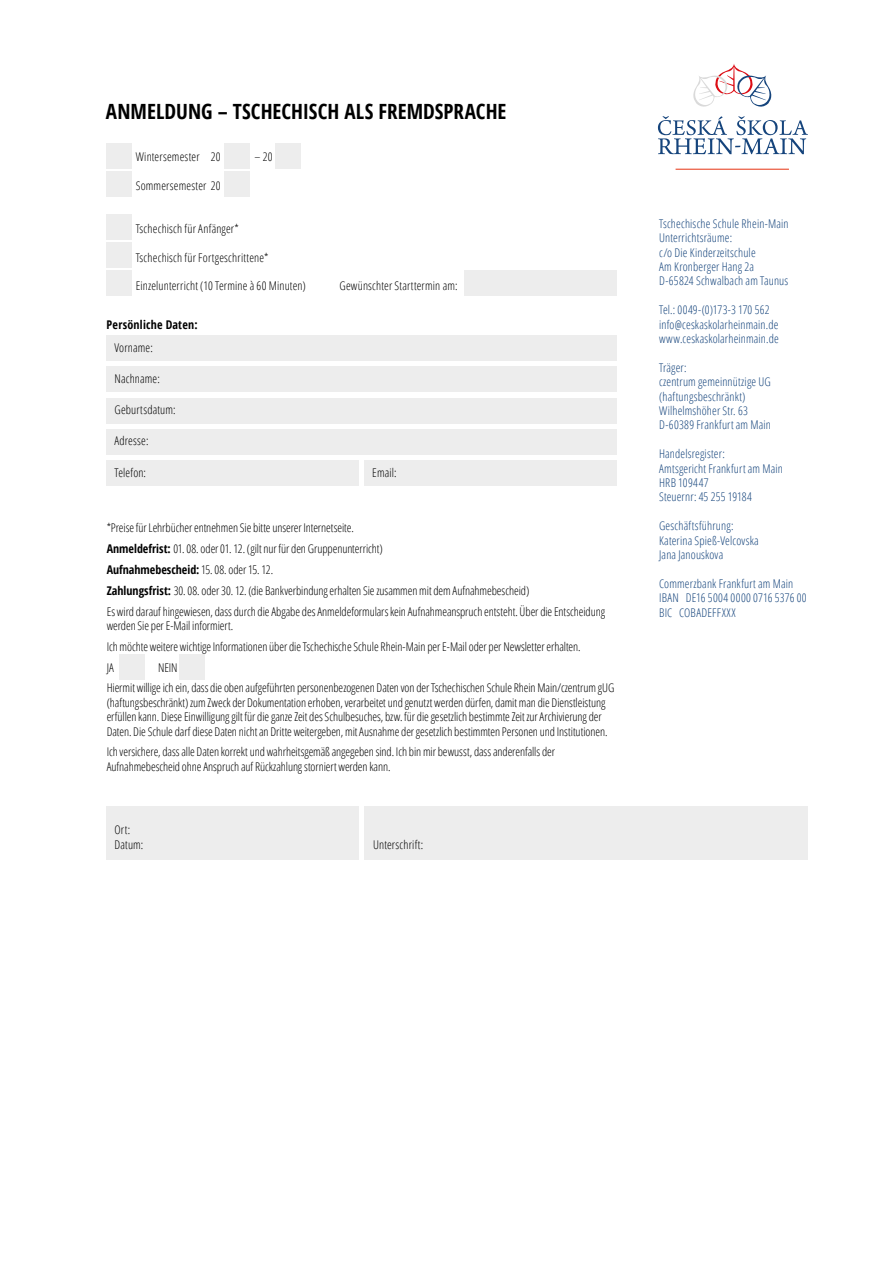
<style>
.page{position:relative;width:893px;height:1263px;background:#fff}
.page>*{position:absolute;margin:0;border:0;box-sizing:border-box;transform-origin:0 0}
.t1{font:700 condensed 21px "Open Sans";color:#000}
.t2{font:300 12px/20.9px "Open Sans Condensed";letter-spacing:-.005em;color:#000}
.t3{font:300 condensed 12px/14.4px "Open Sans";letter-spacing:.015em;color:#15447c}
.t4{font:300 condensed 12px/14.4px "Open Sans";letter-spacing:.015em;color:#000}
.t5{font:700 condensed 12px "Open Sans";letter-spacing:.005em;color:#000}
.s1{font-family:"Open Sans";font-weight:700;font-stretch:condensed}
.s2{font-family:"Open Sans Condensed";font-weight:300;font-stretch:normal}
</style>
<div class="page">
<div style="left:106px;top:806px;width:252px;height:54px;background:#ededed"></div>
<div style="left:364px;top:806px;width:444px;height:54px;background:#ededed"></div>
<div style="left:119px;top:654px;width:26px;height:26px;background:#ededed"></div>
<div style="left:179px;top:654px;width:26px;height:26px;background:#ededed"></div>
<div style="left:106px;top:335px;width:511px;height:26px;background:#ededed"></div>
<div style="left:106px;top:367px;width:511px;height:25px;background:#ededed"></div>
<div style="left:106px;top:398px;width:511px;height:25px;background:#ededed"></div>
<div style="left:106px;top:429px;width:511px;height:25px;background:#ededed"></div>
<div style="left:106px;top:460px;width:253px;height:26px;background:#ededed"></div>
<div style="left:364px;top:460px;width:253px;height:26px;background:#ededed"></div>
<svg style="left:693px;top:64px;width:79px;height:43px"></svg>
<svg style="left:658px;top:116px;width:150px;height:38px"></svg>
<hr style="left:676px;top:169px;width:113px;height:1px;background:#e63312">
<div style="left:107px;top:143px;width:25px;height:26px;background:#ededed"></div>
<div style="left:276px;top:143px;width:25px;height:26px;background:#ededed"></div>
<div style="left:107px;top:171px;width:25px;height:26px;background:#ededed"></div>
<div style="left:107px;top:214px;width:25px;height:26px;background:#ededed"></div>
<div style="left:107px;top:243px;width:25px;height:25px;background:#ededed"></div>
<div style="left:107px;top:270px;width:25px;height:26px;background:#ededed"></div>
<div style="left:225px;top:171px;width:25px;height:26px;background:#ededed"></div>
<div style="left:464px;top:270px;width:153px;height:26px;background:#ededed"></div>
<div style="left:225px;top:143px;width:25px;height:26px;background:#ededed"></div>
<h1 class="t1" style="left:106px;top:97px;width:402px">ANMELDUNG – TSCHECHISCH ALS FREMDSPRACHE</h1>
<p class="t4" style="left:136px;top:149px;width:86px">Wintersemester 20</p>
<p class="t4" style="left:255px;top:149px;width:20px">– 20</p>
<p class="t4" style="left:136px;top:178px;width:87px">Sommersemester 20</p>
<p class="t4" style="left:136px;top:221px;width:105px">Tschechisch für Anfänger*</p>
<p class="t4" style="left:136px;top:250px;width:134px">Tschechisch für Fortgeschrittene*</p>
<p class="t4" style="left:136px;top:278px;width:171px">Einzelunterricht (10 Termine à 60 Minuten)</p>
<p class="t4" style="left:339px;top:278px;width:120px">Gewünschter Starttermin am:</p>
<p class="t5" style="left:107px;top:316px;width:92px">Persönliche Daten:</p>
<p class="t4" style="left:114px;top:340px;width:40px">Vorname:</p>
<p class="t4" style="left:114px;top:371px;width:47px">Nachname:</p>
<p class="t4" style="left:114px;top:402px;width:63px">Geburtsdatum:</p>
<p class="t4" style="left:114px;top:433px;width:36px">Adresse:</p>
<p class="t4" style="left:114px;top:465px;width:33px">Telefon:</p>
<p class="t4" style="left:372px;top:465px;width:26px">Email:</p>
<p class="t2" style="left:107px;top:517px;width:277px">*Preise für Lehrbücher entnehmen Sie bitte unserer Internetseite.<br><span class="s1">Anmeldefrist:</span> 01. 08. oder 01. 12. (gilt nur für den Gruppenunterricht)</p>
<p class="t5" style="left:107px;top:561px;width:168px">Aufnahmebescheid: <span class="s2">15. 08. oder 15. 12.</span></p>
<p class="t2" style="left:107px;top:580px;width:500px"><span class="s1">Zahlungsfrist:</span> 30. 08. oder 30. 12. (die Bankverbindung erhalten Sie zusammen mit dem Aufnahmebescheid)<br>Es wird darauf hingewiesen, dass durch die Abgabe des Anmeldeformulars kein Aufnahmeanspruch entsteht. Über die Entscheidung</p>
<p class="t2" style="left:107px;top:615px;width:475px">werden Sie per E-Mail informiert.<br>Ich möchte weitere wichtige Informationen über die Tschechische Schule Rhein-Main per E-Mail oder per Newsletter erhalten.<br>JA</p>
<p class="t2" style="left:107px;top:656px;width:509px;text-indent:51px">NEIN<br>Hiermit willige ich ein, dass die oben aufgeführten personenbezogenen Daten von der Tschechischen Schule Rhein Main/czentrum gUG</p>
<p class="t2" style="left:107px;top:695px;width:502px;line-height:14.4px">(haftungsbeschränkt) zum Zweck der Dokumentation erhoben, verarbeitet und genutzt werden dürfen, damit man die Dienstleistung erfüllen kann. Diese Einwilligung gilt für die ganze Zeit des Schulbesuches, bzw. für die gesetzlich bestimmte Zeit zur Archivierung der<br>Daten. Die Schule darf diese Daten nicht an Dritte weitergeben, mit Ausnahme der gesetzlich bestimmten Personen und Institutionen.</p>
<p class="t2" style="left:107px;top:744px;width:450px;line-height:14.4px">Ich versichere, dass alle Daten korrekt und wahrheitsgemäß angegeben sind. Ich bin mir bewusst, dass anderenfalls der<br>Aufnahmebescheid ohne Anspruch auf Rückzahlung storniert werden kann.</p>
<p class="t4" style="left:114px;top:822px;width:30px">Ort:<br>Datum:</p>
<p class="t4" style="left:373px;top:837px;width:52px">Unterschrift:</p>
<p class="t3" style="left:659px;top:216px;width:131px">Tschechische Schule Rhein-Main<br>Unterrichtsräume:<br>c/o Die Kinderzeitschule<br>Am Kronberger Hang 2a<br>D-65824 Schwalbach am Taunus</p>
<p class="t3" style="left:659px;top:302px;width:121px">Tel.: 0049-(0)173-3 170 562 info@ceskaskolarheinmain.de www.ceskaskolarheinmain.de</p>
<p class="t3" style="left:659px;top:360px;width:113px">Träger:<br>czentrum gemeinnützige UG (haftungsbeschränkt)<br>Wilhelmshöher Str. 63<br>D-60389 Frankfurt am Main</p>
<p class="t3" style="left:659px;top:446px;width:125px">Handelsregister:<br>Amtsgericht Frankfurt am Main<br>HRB 109447<br>Steuernr: 45 255 19184</p>
<p class="t3" style="left:659px;top:518px;width:101px">Geschäftsführung:<br>Katerina Spieß-Velcovska<br>Jana Janouskova</p>
<p class="t3" style="left:659px;top:576px;width:149px">Commerzbank Frankfurt am Main<br>IBAN DE16 5004 0000 0716 5376 00<br>BIC COBADEFFXXX</p>
</div>
